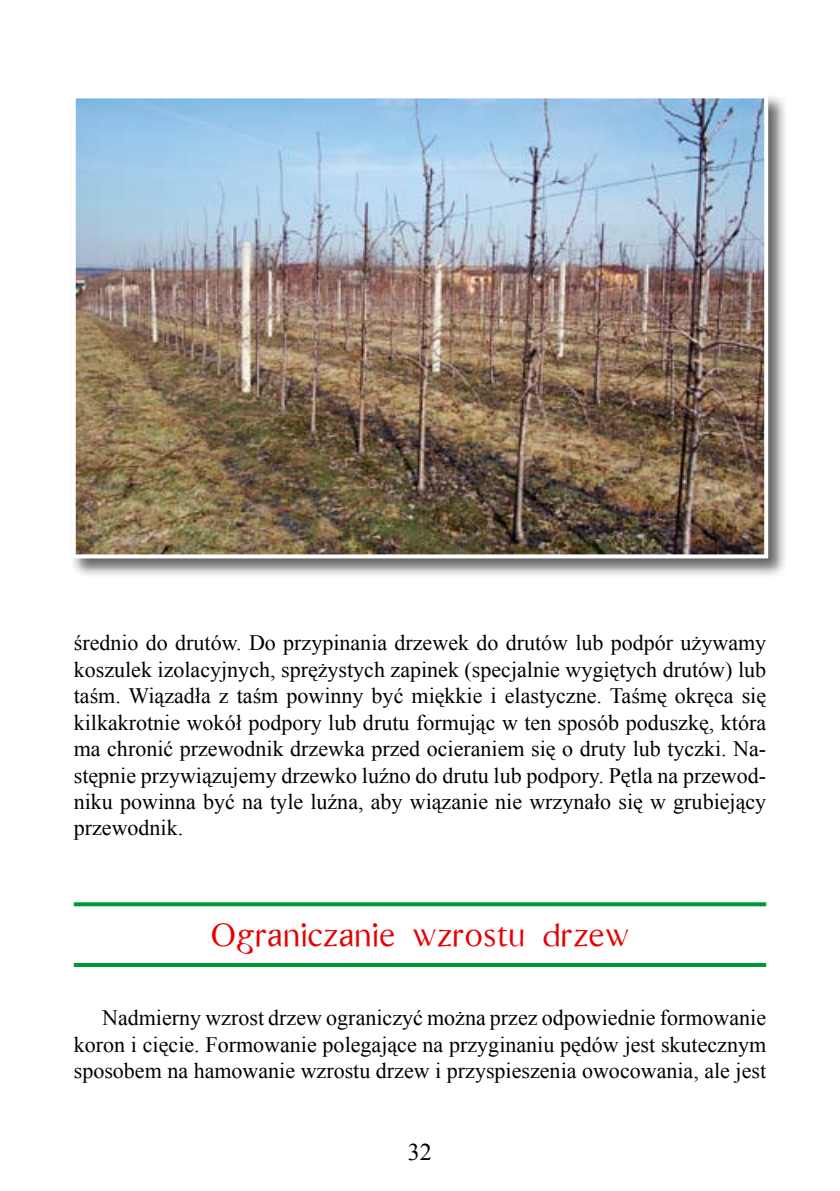
<style>
.page{position:relative;width:840px;height:1191px;background:#fff}
.page>*{position:absolute;margin:0;border:0;box-sizing:border-box;transform-origin:0 0}
.t1{font:34px "Bordinipl";color:#e60004}
.t2{font:24px "Times New Roman";color:#000}
.t3{font:22px/26.4px "Times New Roman";color:#000;text-align:justify}
</style>
<div class="page">
<svg style="left:74px;top:902px;width:691px;height:4px;background:#119f43"></svg>
<hr style="left:74px;top:963px;width:691px;height:4px;background:#009836">
<div style="left:69px;top:92px;width:718px;height:486px;background:#000;opacity:.6"></div>
<img style="left:77px;top:99px;width:685px;height:454px">
<div style="left:72px;top:94px;width:695px;height:464px;border:4px solid #fff"></div>
<p class="t3" style="left:74px;top:629px;width:693px">średnio do drutów. Do przypinania drzewek do drutów lub podpór używamy koszulek izolacyjnych, sprężystych zapinek (specjalnie wygiętych drutów) lub taśm. Wiązadła z taśm powinny być miękkie i elastyczne. Taśmę okręca się kilkakrotnie wokół podpory lub drutu formując w ten sposób poduszkę, która ma chronić przewodnik drzewka przed ocieraniem się o druty lub tyczki. Na&shy;stępnie przywiązujemy drzewko luźno do drutu lub podpory. Pętla na przewod&shy;niku powinna być na tyle luźna, aby wiązanie nie wrzynało się w grubiejący przewodnik.</p>
<h1 class="t1" style="left:211px;top:914px;width:419px">Ograniczanie wzrostu drzew</h1>
<p class="t3" style="left:74px;top:1004px;width:693px;text-indent:28px">Nadmierny wzrost drzew ograniczyć można przez odpowiednie formowanie koron i cięcie. Formowanie polegające na przyginaniu pędów jest skutecznym sposobem na hamowanie wzrostu drzew i przyspieszenia owocowania, ale jest</p>
<p class="t2" style="left:407px;top:1135px;width:25px">32</p>
</div>
